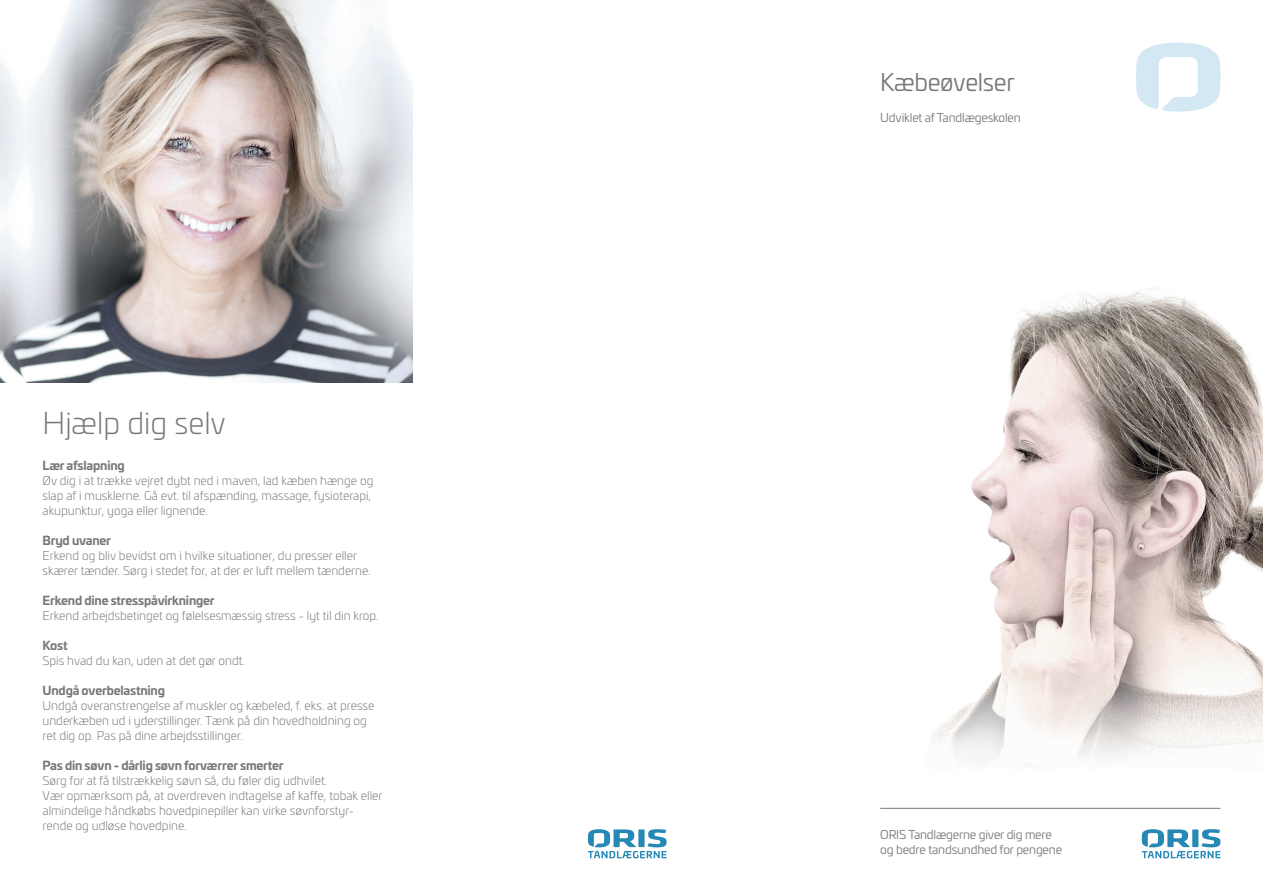
<style>
.page{position:relative;width:1263px;height:893px;background:#fff}
.page>*{position:absolute;margin:0;border:0;box-sizing:border-box;transform-origin:0 0}
.t1{font:300 30px "Univia Pro";color:#76787b}
.t2{font:24px "Univia Pro";letter-spacing:-.015em;color:#76787b}
.t3{font:300 12px/15px "Univia Pro";color:#76787b}
.t4{font:700 12px "Univia Pro";letter-spacing:-.015em;color:#76787b}
.t5{font:12px/15px "Univia Pro";letter-spacing:-.015em;color:#76787b}
</style>
<div class="page">
<img style="left:880px;top:287px;width:383px;height:557px">
<svg style="left:1142px;top:829px;width:78px;height:29px"></svg>
<svg style="left:1136px;top:43px;width:84px;height:69px"></svg>
<hr style="left:880px;top:808px;width:340px;height:1px;background:#76787b">
<svg style="left:588px;top:829px;width:78px;height:29px"></svg>
<img style="left:0;top:0;width:412px;height:383px">
<h1 class="t1" style="left:43px;top:402px;width:185px">Hjælp dig selv</h1>
<p class="t4" style="left:43px;top:456px;width:84px">Lær afslapning</p>
<p class="t3" style="left:43px;top:473px;width:332px">Øv dig i at trække vejret dybt ned i maven, lad kæben hænge og slap af i musklerne. Gå evt. til afspænding, massage, fysioterapi, akupunktur, yoga eller lignende.</p>
<p class="t4" style="left:43px;top:531px;width:70px">Bryd uvaner</p>
<p class="t3" style="left:43px;top:548px;width:330px">Erkend og bliv bevidst om i hvilke situationer, du presser eller skærer tænder. Sørg i stedet for, at der er luft mellem tænderne.</p>
<p class="t4" style="left:43px;top:591px;width:174px">Erkend dine stresspåvirkninger</p>
<p class="t3" style="left:43px;top:608px;width:338px">Erkend arbejdsbetinget og følelsesmæssig stress - lyt til din krop.</p>
<p class="t4" style="left:43px;top:636px;width:27px">Kost</p>
<p class="t3" style="left:43px;top:653px;width:204px">Spis hvad du kan, uden at det gør ondt.</p>
<p class="t4" style="left:43px;top:681px;width:124px">Undgå overbelastning</p>
<p class="t3" style="left:43px;top:698px;width:333px">Undgå overanstrengelse af muskler og kæbeled, f. eks. at presse underkæben ud i yderstillinger. Tænk på din hovedholdning og ret dig op. Pas på dine arbejdsstillinger.</p>
<p class="t4" style="left:43px;top:756px;width:243px">Pas din søvn - dårlig søvn forværrer smerter</p>
<p class="t3" style="left:43px;top:773px;width:341px">Sørg for at få tilstrækkelig søvn så, du føler dig udhvilet.<br>Vær opmærksom på, at overdreven indtagelse af kaffe, tobak eller almindelige håndkøbs hovedpinepiller kan virke søvnforstyr&shy;rende og udløse hovedpine.</p>
<h2 class="t2" style="left:880px;top:65px;width:136px">Kæbeøvelser</h2>
<p class="t5" style="left:880px;top:110px;width:142px">Udviklet af Tandlægeskolen</p>
<p class="t5" style="left:880px;top:826px;width:183px">ORIS Tandlægerne giver dig mere og bedre tandsundhed for pengene</p>
</div>
